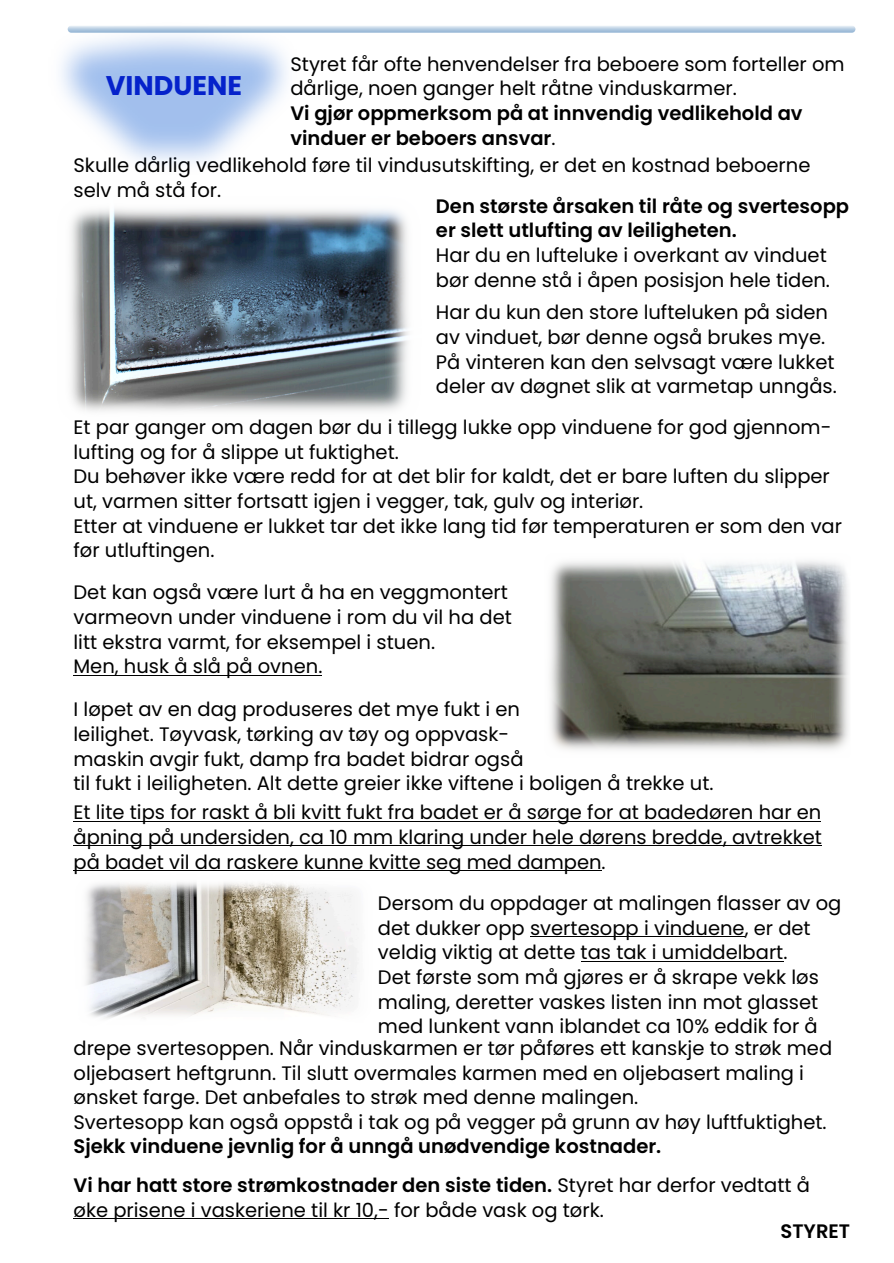
<style>
.page{position:relative;width:894px;height:1263px;background:#fff}
.page>*{position:absolute;margin:0;border:0;box-sizing:border-box;transform-origin:0 0}
.t1{font:700 27px "Poppins";color:#0522cb}
.t2{font:19.5px/24.6px "Poppins";color:#000}
.t3{font:600 19.5px/24.6px "Poppins";color:#000}
.s1{font-weight:400}
</style>
<div class="page">
<img style="left:86px;top:882px;width:273px;height:137px">
<img style="left:70px;top:209px;width:338px;height:202px">
<hr style="left:73px;top:675px;width:249px;height:1px;background:#000">
<hr style="left:73px;top:821px;width:748px;height:1px;background:#000">
<hr style="left:73px;top:845px;width:748px;height:1px;background:#000">
<hr style="left:73px;top:870px;width:528px;height:1px;background:#000">
<hr style="left:530px;top:936px;width:214px;height:1px;background:#000">
<hr style="left:580px;top:961px;width:203px;height:1px;background:#000">
<hr style="left:73px;top:1218px;width:315px;height:1px;background:#000">
<img style="left:550px;top:561px;width:299px;height:189px">
<p class="t2" style="left:290px;top:52px;width:555px">Styret får ofte henvendelser fra beboere som forteller om dårlige, noen ganger helt råtne vinduskarmer.</p>
<p class="t3" style="left:290px;top:101px;width:513px">Vi gjør oppmerksom på at innvendig vedlikehold av vinduer er beboers ansvar<span class="s1">.</span></p>
<p class="t2" style="left:73px;top:153px;width:738px">Skulle dårlig vedlikehold føre til vindusutskifting, er det en kostnad beboerne selv må stå for.</p>
<h1 class="t1" style="left:106px;top:67px;width:138px">VINDUENE</h1>
<p class="t3" style="left:436px;top:193px;width:414px">Den største årsaken til råte og svertesopp er slett utlufting av leiligheten.</p>
<p class="t2" style="left:436px;top:243px;width:395px">Har du en lufteluke i overkant av vinduet bør denne stå i åpen posisjon hele tiden.</p>
<p class="t2" style="left:436px;top:300px;width:402px">Har du kun den store lufteluken på siden av vinduet, bør denne også brukes mye.<br>På vinteren kan den selvsagt være lukket deler av døgnet slik at varmetap unngås.</p>
<p class="t2" style="left:73px;top:415px;width:769px">Et par ganger om dagen bør du i tillegg lukke opp vinduene for god gjennom&shy;lufting og for å slippe ut fuktighet.<br>Du behøver ikke være redd for at det blir for kaldt, det er bare luften du slipper ut, varmen sitter fortsatt igjen i vegger, tak, gulv og interiør.<br>Etter at vinduene er lukket tar det ikke lang tid før temperaturen er som den var før utluftingen.</p>
<p class="t2" style="left:73px;top:580px;width:440px">Det kan også være lurt å ha en veggmontert varmeovn under vinduene i rom du vil ha det litt ekstra varmt, for eksempel i stuen.<br>Men, husk å slå på ovnen.</p>
<p class="t2" style="left:73px;top:697px;width:641px">I løpet av en dag produseres det mye fukt i en<br>leilighet. Tøyvask, tørking av tøy og oppvask-<br>maskin avgir fukt, damp fra badet bidrar også<br>til fukt i leiligheten. Alt dette greier ikke viftene i boligen å trekke ut.</p>
<p class="t2" style="left:73px;top:800px;width:749px;text-align:justify">Et lite tips for raskt å bli kvitt fukt fra badet er å sørge for at badedøren har en åpning på undersiden, ca 10 mm klaring under hele dørens bredde, avtrekket på badet vil da raskere kunne kvitte seg med dampen.</p>
<p class="t2" style="left:378px;top:891px;width:465px">Dersom du oppdager at malingen flasser av og det dukker opp svertesopp i vinduene, er det veldig viktig at dette tas tak i umiddelbart.<br>Det første som må gjøres er å skrape vekk løs maling, deretter vaskes listen inn mot glasset med lunkent vann iblandet ca 10% eddik for å</p>
<p class="t2" style="left:73px;top:1036px;width:759px">drepe svertesoppen. Når vinduskarmen er tør påføres ett kanskje to strøk med oljebasert heftgrunn. Til slutt overmales karmen med en oljebasert maling i ønsket farge. Det anbefales to strøk med denne malingen.<br>Svertesopp kan også oppstå i tak og på vegger på grunn av høy luftfuktighet.</p>
<p class="t3" style="left:73px;top:1127px;width:737px;line-height:38.4px">Sjekk vinduene jevnlig for å unngå unødvendige kostnader.<br>Vi har hatt store strømkostnader den siste tiden. <span class="s1">Styret har derfor vedtatt å</span></p>
<p class="t2" style="left:73px;top:1197px;width:531px">øke prisene i vaskeriene til kr 10,- for både vask og tørk.</p>
<p class="t3" style="left:780px;top:1219px;width:71px">STYRET</p>
</div>
